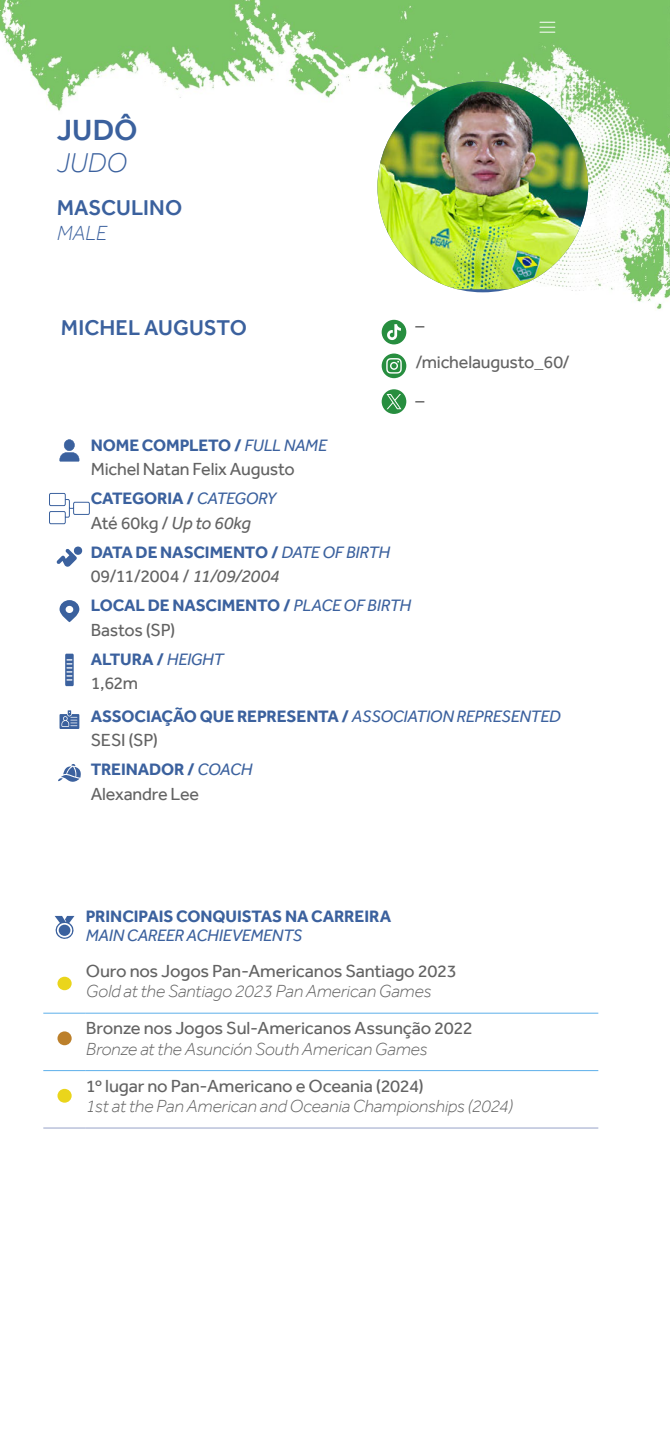
<style>
.page{position:relative;width:670px;height:1440px;background:#fff}
.page>*{position:absolute;margin:0;border:0;box-sizing:border-box;transform-origin:0 0}
.t1{font:500 30px "Effra";color:#3b619e}
.t2{font:italic 300 28px "Effra";color:#3b619e}
.t3{font:500 22px "Effra";letter-spacing:.005em;color:#3b619e}
.t4{font:italic 300 21px "Effra";color:#3b619e}
.t5{font:18px/38.5px "Effra";letter-spacing:-.01em;color:#636363}
.t6{font:italic 300 18px "Effra";letter-spacing:-.01em;color:#636363}
.t7{font:700 17px "Effra";letter-spacing:-.005em;color:#3b619e}
.t8{font:italic 17px "Effra";letter-spacing:-.015em;color:#3b619e}
.s1{font-weight:400;font-style:italic}
.s2{font-style:italic}
</style>
<div class="page">
<img style="left:0;top:0;width:670px;height:563px">
<svg style="left:540px;top:22px;width:15px;height:11px"></svg>
<hr style="left:43px;top:1128px;width:43px;height:1px;background:#97a3c8">
<hr style="left:86px;top:1128px;width:512px;height:1px;background:#97a3c8">
<hr style="left:43px;top:1013px;width:43px;height:1px;background:#5cafea">
<hr style="left:86px;top:1013px;width:512px;height:1px;background:#5cafea">
<hr style="left:43px;top:1070px;width:43px;height:1px;background:#5cafea">
<hr style="left:86px;top:1070px;width:512px;height:1px;background:#5cafea">
<svg style="left:54px;top:916px;width:21px;height:23px"></svg>
<div style="left:57px;top:977px;width:15px;height:13px;background:#ead51b;border-radius:50%"></div>
<div style="left:57px;top:1031px;width:15px;height:14px;background:#bc802b;border-radius:50%"></div>
<div style="left:57px;top:1089px;width:15px;height:14px;background:#ead51b;border-radius:50%"></div>
<img style="left:377px;top:82px;width:211px;height:207px">
<svg style="left:60px;top:439px;width:19px;height:22px"></svg>
<svg style="left:49px;top:492px;width:41px;height:33px"></svg>
<svg style="left:57px;top:546px;width:26px;height:21px"></svg>
<svg style="left:60px;top:600px;width:19px;height:22px"></svg>
<svg style="left:65px;top:654px;width:9px;height:32px"></svg>
<svg style="left:60px;top:710px;width:19px;height:19px"></svg>
<svg style="left:58px;top:764px;width:23px;height:18px"></svg>
<div style="left:382px;top:320px;width:24px;height:24px;background:#278e3f;border-radius:50%"></div>
<svg style="left:387px;top:324px;width:14px;height:16px"></svg>
<div style="left:382px;top:354px;width:24px;height:24px;background:#278e3f;border-radius:50%"></div>
<svg style="left:386px;top:358px;width:16px;height:16px"></svg>
<div style="left:382px;top:389px;width:24px;height:25px;background:#278e3f;border-radius:50%"></div>
<svg style="left:387px;top:394px;width:14px;height:15px"></svg>
<h1 class="t1" style="left:57px;top:113px;width:82px">JUDÔ</h1>
<h2 class="t2" style="left:57px;top:146px;width:72px">JUDO</h2>
<p class="t3" style="left:57px;top:194px;width:127px">MASCULINO</p>
<p class="t4" style="left:57px;top:221px;width:52px">MALE</p>
<p class="t3" style="left:61px;top:314px;width:187px">MICHEL AUGUSTO</p>
<p class="t5" style="left:415px;top:306px;width:10px">–</p>
<p class="t5" style="left:415px;top:343px;width:156px">/michelaugusto_60/ –</p>
<p class="t7" style="left:91px;top:435px;width:238px">NOME COMPLETO / <span class="s1">FULL NAME</span></p>
<p class="t5" style="left:91px;top:450px;width:206px">Michel Natan Felix Augusto</p>
<p class="t7" style="left:91px;top:488px;width:187px">CATEGORIA / <span class="s1">CATEGORY</span></p>
<p class="t5" style="left:91px;top:503px;width:162px">Até 60kg / <span class="s2">Up to 60kg</span></p>
<p class="t7" style="left:91px;top:542px;width:301px">DATA DE NASCIMENTO / <span class="s1">DATE OF BIRTH</span></p>
<p class="t5" style="left:91px;top:557px;width:190px">09/11/2004 / <span class="s2">11/09/2004</span></p>
<p class="t7" style="left:91px;top:596px;width:322px">LOCAL DE NASCIMENTO / <span class="s1">PLACE OF BIRTH</span></p>
<p class="t5" style="left:91px;top:610px;width:86px">Bastos (SP)</p>
<p class="t7" style="left:91px;top:649px;width:134px">ALTURA / <span class="s1">HEIGHT</span></p>
<p class="t5" style="left:91px;top:664px;width:49px">1,62m</p>
<p class="t7" style="left:91px;top:706px;width:471px">ASSOCIAÇÃO QUE REPRESENTA / <span class="s1">ASSOCIATION REPRESENTED</span></p>
<p class="t5" style="left:91px;top:721px;width:69px">SESI (SP)</p>
<p class="t7" style="left:91px;top:759px;width:163px">TREINADOR / <span class="s1">COACH</span></p>
<p class="t5" style="left:91px;top:774px;width:110px">Alexandre Lee</p>
<p class="t7" style="left:86px;top:906px;width:307px">PRINCIPAIS CONQUISTAS NA CARREIRA</p>
<p class="t8" style="left:86px;top:925px;width:218px">MAIN CAREER ACHIEVEMENTS</p>
<p class="t5" style="left:86px;top:951px;width:373px">Ouro nos Jogos Pan-Americanos Santiago 2023</p>
<p class="t6" style="left:86px;top:980px;width:347px">Gold at the Santiago 2023 Pan American Games</p>
<p class="t5" style="left:86px;top:1009px;width:389px">Bronze nos Jogos Sul-Americanos Assunção 2022</p>
<p class="t6" style="left:86px;top:1038px;width:343px">Bronze at the Asunción South American Games</p>
<p class="t5" style="left:86px;top:1066px;width:340px">1º lugar no Pan-Americano e Oceania (2024)</p>
<p class="t6" style="left:86px;top:1095px;width:429px">1st at the Pan American and Oceania Championships (2024)</p>
</div>
